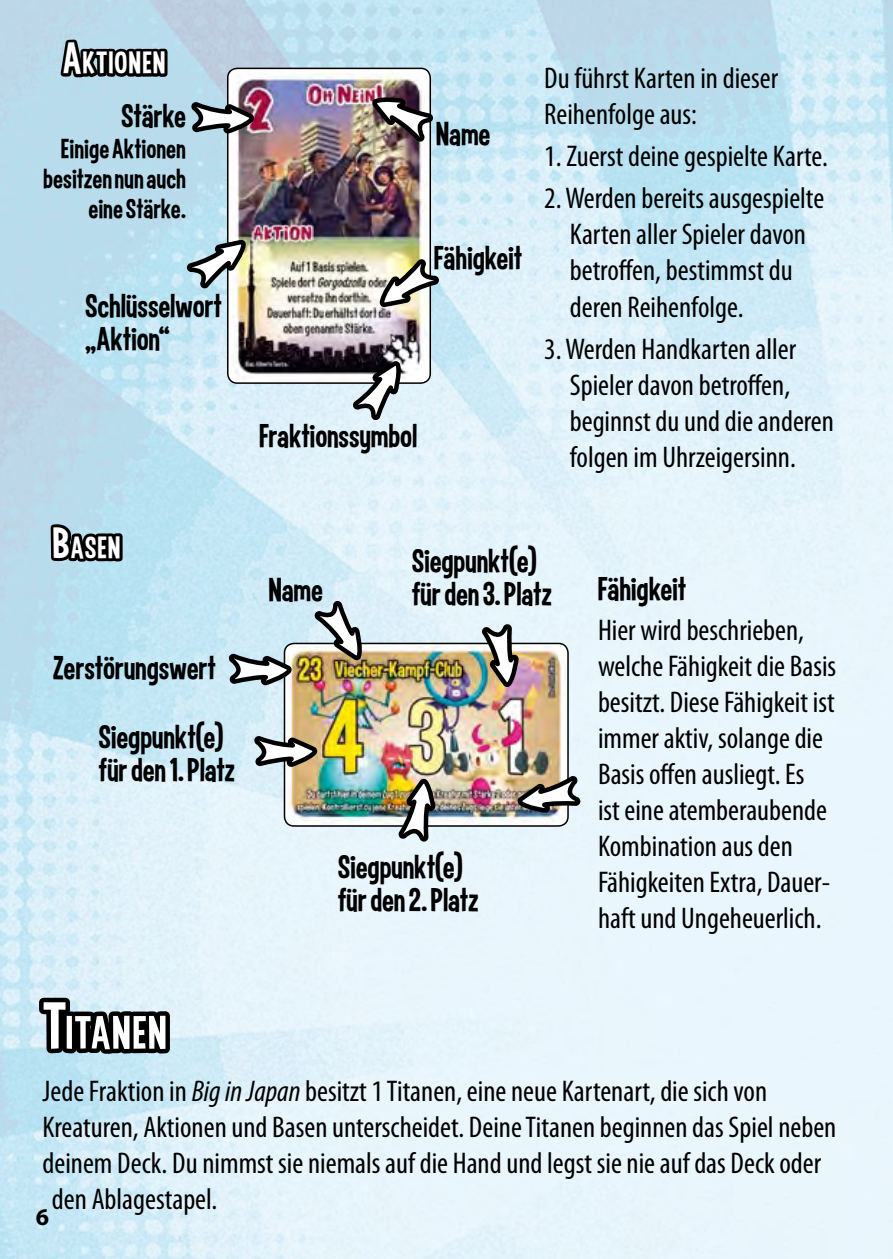
<style>
.page{position:relative;width:893px;height:1259px;background:#fff}
.page>*{position:absolute;margin:0;border:0;box-sizing:border-box;transform-origin:0 0}
.t1{font:50.4px "Curse Casual JVE";letter-spacing:.035em;color:#fff}
.t2{font:36px/69px "Curse Casual JVE";color:#000}
.t3{font:33.6px "Curse Casual JVE";letter-spacing:.035em;color:#fff}
.t4{font:condensed 30px/36px "Myriad Pro";color:#000}
.t5{font:30px/30px "Curse Casual JVE";letter-spacing:.005em;color:#000;text-align:right}
.t6{font:700 24px "Myriad Pro";color:#000}
.s1{font-size:48px}
.s2{font-size:72px}
.s3{font-style:italic}
</style>
<div class="page">
<img style="left:0;top:0;width:893px;height:1259px">
<svg style="left:35px;top:974px;width:139px;height:113px;background:#8698a0"></svg>
<img style="left:284px;top:643px;width:284px;height:183px">
<div style="left:284px;top:643px;width:285px;height:183px;border:2px solid #000;border-radius:10px"></div>
<svg style="left:311px;top:598px;width:52px;height:66px"></svg>
<img style="left:394px;top:775px;width:44px;height:70px">
<img style="left:478px;top:621px;width:44px;height:70px">
<img style="left:514px;top:771px;width:70px;height:44px">
<svg style="left:225px;top:650px;width:71px;height:39px"></svg>
<svg style="left:250px;top:732px;width:71px;height:38px"></svg>
<svg style="left:44px;top:508px;width:82px;height:76px;background:#7a949f"></svg>
<svg style="left:57px;top:17px;width:114px;height:82px;background:#7e96a1"></svg>
<img style="left:228px;top:68px;width:202px;height:315px">
<div style="left:227px;top:68px;width:204px;height:316px;border:2px solid #000;border-radius:10px"></div>
<svg style="left:184px;top:152px;width:64px;height:140px"></svg>
<img style="left:369px;top:95px;width:66px;height:51px">
<img style="left:349px;top:255px;width:93px;height:168px">
<svg style="left:187px;top:98px;width:71px;height:39px"></svg>
<p class="t3" style="left:63px;top:45px;width:104px"><span class="s1">A</span>KTIONEN</p>
<p class="t2" style="left:121px;top:82px;width:66px">Stärke</p>
<p class="t5" style="left:43px;top:133px;width:144px">Einige Aktionen besitzen nun auch eine Stärke.</p>
<p class="t2" style="left:85px;top:290px;width:138px;line-height:32.4px">Schlüsselwort „Aktion“</p>
<p class="t3" style="left:53px;top:530px;width:69px"><span class="s1">B</span>ASEN</p>
<p class="t2" style="left:53px;top:633px;width:172px;text-align:right">Zerstörungswert<br>Siegpunkt(e)</p>
<p class="t2" style="left:98px;top:735px;width:138px">für den 1. Platz</p>
<p class="t2" style="left:436px;top:99px;width:56px">Name</p>
<p class="t2" style="left:434px;top:223px;width:90px">Fähigkeit</p>
<p class="t2" style="left:259px;top:401px;width:159px">Fraktionssymbol</p>
<p class="t4" style="left:544px;top:60px;width:235px">Du führst Karten in dieser<br>Reihenfolge aus:</p>
<p class="t4" style="left:544px;top:138px;width:285px">1. Zuerst deine gespielte Karte.</p>
<p class="t4" style="left:570px;top:180px;width:256px;text-indent:-26px">2. Werden bereits ausgespielte<br>Karten aller Spieler davon betroffen, bestimmst du deren Reihenfolge.</p>
<p class="t4" style="left:570px;top:330px;width:266px;text-indent:-26px">3. Werden Handkarten aller<br>Spieler davon betroffen, beginnst du und die anderen folgen im Uhrzeigersinn.</p>
<p class="t2" style="left:412px;top:526px;width:127px">Siegpunkt(e)</p>
<p class="t2" style="left:269px;top:555px;width:56px">Name</p>
<p class="t2" style="left:412px;top:559px;width:142px">für den 3. Platz</p>
<p class="t2" style="left:338px;top:849px;width:142px;line-height:33.3px">Siegpunkt(e) für den 2. Platz</p>
<p class="t2" style="left:598px;top:555px;width:90px">Fähigkeit</p>
<p class="t4" style="left:598px;top:611px;width:240px">Hier wird beschrieben, welche Fähigkeit die Basis besitzt. Diese Fähigkeit ist immer aktiv, solange die<br>Basis offen ausliegt. Es<br>ist eine atemberaubende<br>Kombination aus den<br>Fähigkeiten Extra, Dauer&shy;haft und Ungeheuerlich.</p>
<h1 class="t1" style="left:43px;top:1006px;width:125px"><span class="s2">T</span>ITANEN</h1>
<p class="t4" style="left:43px;top:1073px;width:726px">Jede Fraktion in <span class="s3">Big in Japan</span> besitzt 1 Titanen, eine neue Kartenart, die sich von</p>
<p class="t4" style="left:43px;top:1109px;width:795px">Kreaturen, Aktionen und Basen unterscheidet. Deine Titanen beginnen das Spiel neben</p>
<p class="t4" style="left:43px;top:1145px;width:780px">deinem Deck. Du nimmst sie niemals auf die Hand und legst sie nie auf das Deck oder</p>
<p class="t4" style="left:52px;top:1181px;width:167px">den Ablagestapel.</p>
<p class="t6" style="left:36px;top:1201px;width:15px">6</p>
</div>
